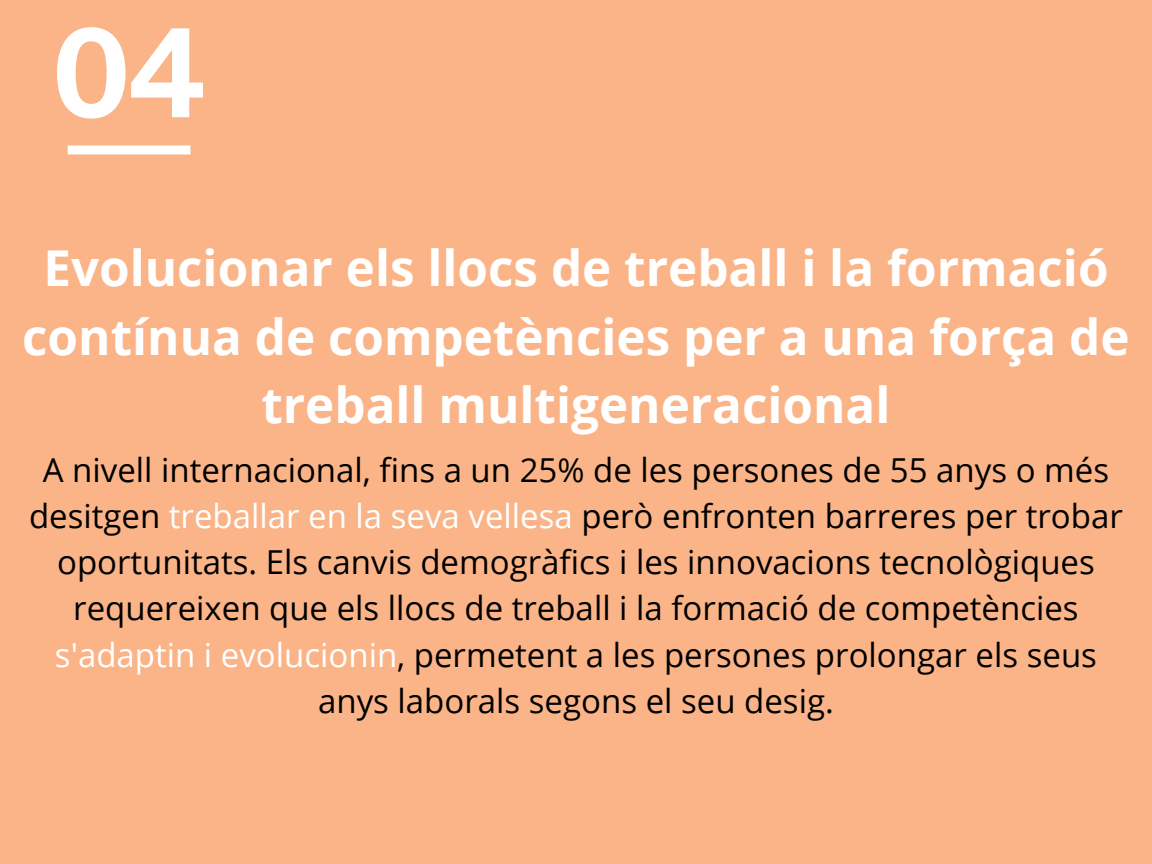
<style>
.page{position:relative;width:1152px;height:864px;background:#fab488}
.page>*{position:absolute;margin:0;border:0;box-sizing:border-box;transform-origin:0 0}
.t1{font:700 122.85px "Public Sans";color:#fff}
.t2{font:700 49.35px/68.7px "Open Sans";color:#fff;text-align:center}
.t3{font:33px/46.2px "Open Sans";color:#000;text-align:center}
.s1{color:#fff}
</style>
<div class="page">
<div style="left:68px;top:145px;width:123px;height:9px;background:#fff"></div>
<h1 class="t1" style="left:52px;top:0;width:156px">04</h1>
<p class="t2" style="left:22px;top:233px;width:1109px">Evolucionar els llocs de treball i la formació contínua de competències per a una força de treball multigeneracional</p>
<p class="t3" style="left:29px;top:446px;width:1095px">A nivell internacional, fins a un 25% de les persones de 55 anys o més desitgen <span class="s1">treballar en la seva vellesa</span> però enfronten barreres per trobar oportunitats. Els canvis demogràfics i les innovacions tecnològiques requereixen que els llocs de treball i la formació de competències <span class="s1">s'adaptin i evolucionin</span>, permetent a les persones prolongar els seus anys laborals segons el seu desig.</p>
</div>
